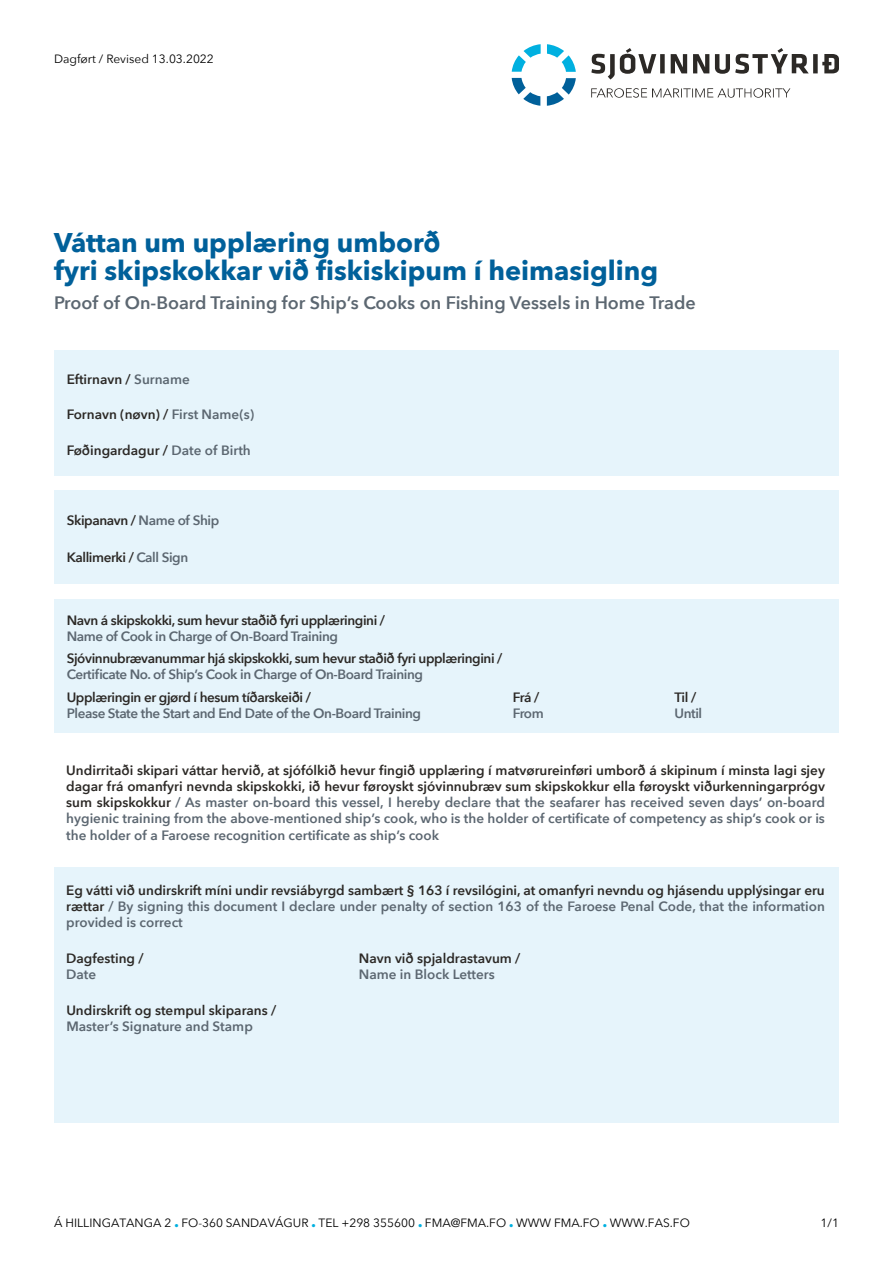
<style>
.page{position:relative;width:893px;height:1263px;background:#fff}
.page>*{position:absolute;margin:0;border:0;box-sizing:border-box;transform-origin:0 0}
.t1{font:700 27px/28.5px "Avenir Next";color:#00609a}
.t2{font:600 18px "Avenir Next";color:#5c6771}
.t3{font:600 13.5px/16.2px "Avenir Next";letter-spacing:-.03em;color:#5c6771;text-align:justify}
.t4{font:600 13.5px/16.2px "Avenir Next";letter-spacing:-.03em;color:#2c2926;text-align:justify}
.t5{font:600 13.5px "Avenir Next";color:#2c2926}
.t6{font:600 13.5px "Avenir Next";color:#5c6771}
.t7{font:12px "Avenir Next";color:#000}
.s1{color:#5c6771}
.s2{color:#2c2926}
.s3{font-weight:800;color:#00b0e0}
</style>
<div class="page">
<svg style="left:512px;top:44px;width:29px;height:28px"></svg>
<svg style="left:547px;top:44px;width:29px;height:28px"></svg>
<svg style="left:512px;top:78px;width:28px;height:28px"></svg>
<svg style="left:547px;top:78px;width:29px;height:28px"></svg>
<svg style="left:591px;top:48px;width:248px;height:32px"></svg>
<svg style="left:591px;top:88px;width:199px;height:10px"></svg>
<div style="left:54px;top:867px;width:785px;height:255px;background:#e6f4fb"></div>
<div style="left:54px;top:350px;width:785px;height:126px;background:#e6f4fb"></div>
<div style="left:54px;top:491px;width:785px;height:93px;background:#e6f4fb"></div>
<div style="left:54px;top:599px;width:785px;height:134px;background:#e6f4fb"></div>
<p class="t7" style="left:54px;top:49px;width:161px">Dagført / Revised 13.03.2022</p>
<h1 class="t1" style="left:54px;top:228px;width:606px">Váttan um upplæring umborð<br>fyri skipskokkar við fiskiskipum í heimasigling</h1>
<h2 class="t2" style="left:54px;top:287px;width:643px">Proof of On-Board Training for Ship’s Cooks on Fishing Vessels in Home Trade</h2>
<p class="t5" style="left:67px;top:368px;width:125px">Eftirnavn / <span class="s1">Surname</span></p>
<p class="t5" style="left:67px;top:403px;width:189px">Fornavn (nøvn) / <span class="s1">First Name(s)</span></p>
<p class="t5" style="left:67px;top:438px;width:186px">Føðingardagur / <span class="s1">Date of Birth</span></p>
<p class="t4" style="left:67px;top:512px;width:154px">Skipanavn / <span class="s1">Name of Ship</span></p>
<p class="t4" style="left:67px;top:549px;width:123px">Kallimerki / <span class="s1">Call Sign</span></p>
<p class="t4" style="left:67px;top:612px;width:320px">Navn á skipskokki, sum hevur staðið fyri upplæringini /</p>
<p class="t3" style="left:67px;top:628px;width:273px">Name of Cook in Charge of On-Board Training</p>
<p class="t4" style="left:67px;top:649px;width:437px">Sjóvinnubrævanummar hjá skipskokki, sum hevur staðið fyri upplæringini /</p>
<p class="t3" style="left:67px;top:666px;width:358px">Certificate No. of Ship’s Cook in Charge of On-Board Training</p>
<p class="t4" style="left:67px;top:689px;width:246px">Upplæringin er gjørd í hesum tíðarskeiði /</p>
<p class="t3" style="left:67px;top:705px;width:356px">Please State the Start and End Date of the On-Board Training</p>
<p class="t4" style="left:513px;top:689px;width:28px">Frá /</p>
<p class="t3" style="left:513px;top:705px;width:32px">From</p>
<p class="t4" style="left:674px;top:689px;width:23px">Til /</p>
<p class="t3" style="left:674px;top:705px;width:29px">Until</p>
<p class="t3" style="left:66px;top:761px;width:760px"><span class="s2">Undirritaði skipari váttar hervið, at sjófólkið hevur fingið upplæring í matvørureinføri umborð á skipinum í minsta lagi sjey dagar frá omanfyri nevnda skipskokki, ið hevur føroyskt sjóvinnubræv sum skipskokkur ella føroyskt viðurkenningarprógv sum skipskokkur</span> / As master on-board this vessel, I hereby declare that the seafarer has received seven days’ on-board hygienic training from the above-mentioned ship’s cook, who is the holder of certificate of competency as ship’s cook or is the holder of a Faroese recognition certificate as ship’s cook</p>
<p class="t4" style="left:66px;top:881px;width:760px">Eg vátti við undirskrift míni undir revsiábyrgd sambært § 163 í revsilógini, at omanfyri nevndu og hjásendu upplýsingar eru rættar <span class="s1">/ By signing this document I declare under penalty of section 163 of the Faroese Penal Code, that the information provided is correct</span></p>
<p class="t5" style="left:66px;top:947px;width:79px">Dagfesting /</p>
<p class="t3" style="left:66px;top:966px;width:31px">Date</p>
<p class="t5" style="left:66px;top:998px;width:212px">Undirskrift og stempul skiparans /</p>
<p class="t6" style="left:66px;top:1014px;width:188px">Master’s Signature and Stamp</p>
<p class="t5" style="left:359px;top:947px;width:163px">Navn við spjaldrastavum /</p>
<p class="t6" style="left:359px;top:963px;width:137px">Name in Block Letters</p>
<p class="t7" style="left:54px;top:1212px;width:637px">Á HILLINGATANGA 2 <span class="s3">.</span> FO-360 SANDAVÁGUR <span class="s3">.</span> TEL +298 355600 <span class="s3">.</span> FMA@FMA.FO <span class="s3">.</span> WWW FMA.FO <span class="s3">.</span> WWW.FAS.FO</p>
<p class="t7" style="left:821px;top:1212px;width:20px">1/1</p>
</div>
